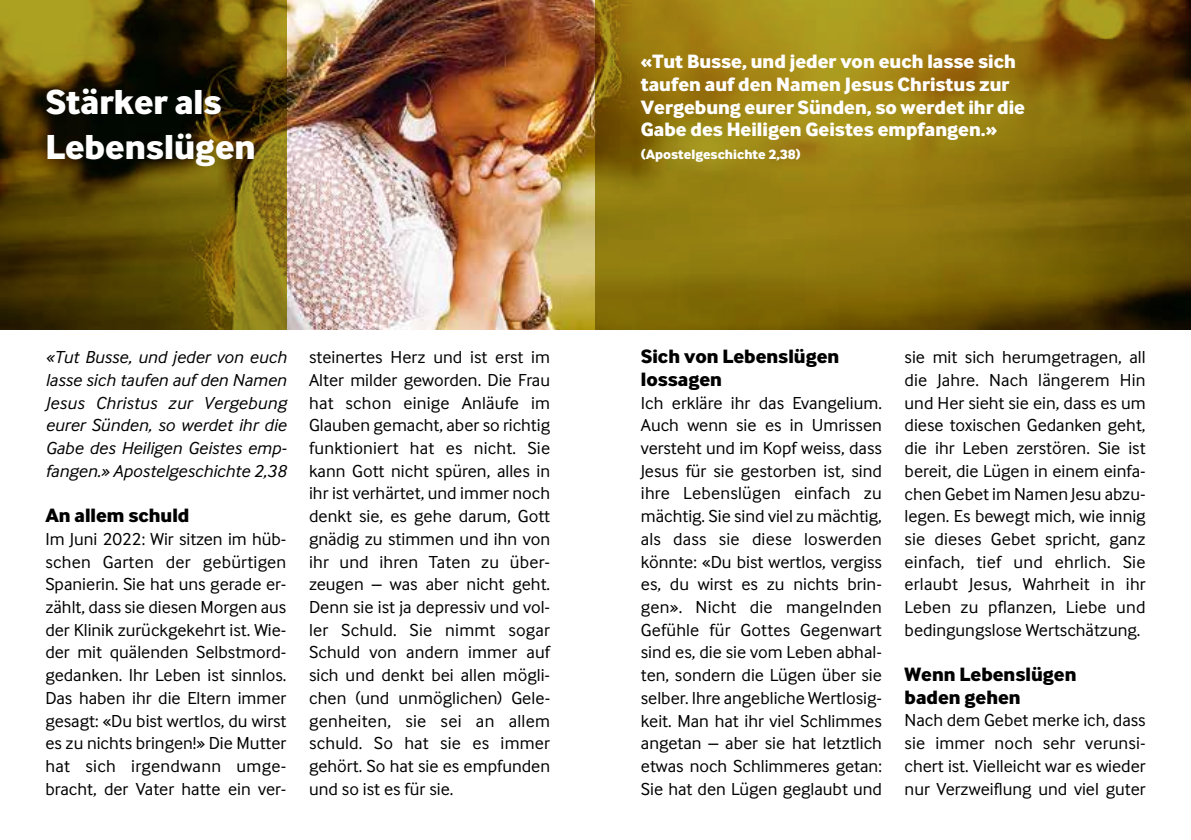
<style>
.page{position:relative;width:1191px;height:840px;background:#fff}
.page>*{position:absolute;margin:0;border:0;box-sizing:border-box;transform-origin:0 0}
.t1{font:36px/45.4px "Inter Face Corp X Bold";color:#fff}
.t2{font:20px/22.6px "Inter Face Corp X Bold";color:#fff}
.t3{font:20px/22.6px "Inter Face Corp X Bold";color:#000}
.t4{font:18px/22.6px "Inter Face Corp";color:#000;text-align:justify}
.t5{font:italic 18px/22.6px "Inter Face Corp";color:#000;text-align:justify}
.t6{font:14px "Inter Face Corp X Bold";color:#fff}
</style>
<div class="page">
<img style="left:286px;top:0;width:309px;height:329px">
<svg style="left:0;top:0;width:286px;height:329px;background:#554608"></svg>
<svg style="left:595px;top:0;width:596px;height:329px;background:#886e0c"></svg>
<h1 class="t1" style="left:45px;top:78px;width:212px">Stärker als<br>Lebenslügen</h1>
<p class="t2" style="left:641px;top:50px;width:386px">«Tut Busse, und jeder von euch lasse sich taufen auf den Namen Jesus Christus zur Vergebung eurer Sünden, so werdet ihr die Gabe des Heiligen Geistes empfangen.»</p>
<p class="t6" style="left:641px;top:146px;width:161px">(Apostelgeschichte 2,38)</p>
<p class="t5" style="left:45px;top:345px;width:243px">«Tut Busse, und jeder von euch lasse sich taufen auf den Namen Jesus Christus zur Vergebung eurer Sünden, so werdet ihr die Gabe des Heiligen Geistes emp&shy;fangen.» Apostelgeschichte 2,38</p>
<p class="t3" style="left:45px;top:503px;width:146px">An allem schuld</p>
<p class="t4" style="left:45px;top:527px;width:242px">Im Juni 2022: Wir sitzen im hüb&shy;schen Garten der gebürtigen Spanierin. Sie hat uns gerade er&shy;zählt, dass sie diesen Morgen aus der Klinik zurückgekehrt ist. Wie&shy;der mit quälenden Selbstmord&shy;gedanken. Ihr Leben ist sinnlos.<br>Das haben ihr die Eltern immer gesagt: «Du bist wertlos, du wirst es zu nichts bringen!» Die Mutter hat sich irgendwann umge&shy;bracht, der Vater hatte ein ver-</p>
<p class="t4" style="left:309px;top:345px;width:243px">steinertes Herz und ist erst im Alter milder geworden. Die Frau hat schon einige Anläufe im Glauben gemacht, aber so richtig funktioniert hat es nicht. Sie kann Gott nicht spüren, alles in ihr ist verhärtet, und immer noch denkt sie, es gehe darum, Gott gnädig zu stimmen und ihn von ihr und ihren Taten zu über&shy;zeugen – was aber nicht geht.<br>Denn sie ist ja depressiv und vol&shy;ler Schuld. Sie nimmt sogar Schuld von andern immer auf sich und denkt bei allen mögli&shy;chen (und unmöglichen) Gele&shy;genheiten, sie sei an allem schuld. So hat sie es immer gehört. So hat sie es empfunden und so ist es für sie.</p>
<p class="t3" style="left:641px;top:344px;width:200px">Sich von Lebenslügen lossagen</p>
<p class="t4" style="left:641px;top:391px;width:242px">Ich erkläre ihr das Evangelium.<br>Auch wenn sie es in Umrissen versteht und im Kopf weiss, dass Jesus für sie gestorben ist, sind ihre Lebenslügen einfach zu mächtig. Sie sind viel zu mächtig, als dass sie diese loswerden könnte: «Du bist wertlos, vergiss es, du wirst es zu nichts brin&shy;gen». Nicht die mangelnden Gefühle für Gottes Gegenwart sind es, die sie vom Leben abhal&shy;ten, sondern die Lügen über sie selber. Ihre angebliche Wertlosig&shy;keit. Man hat ihr viel Schlimmes angetan – aber sie hat letztlich etwas noch Schlimmeres getan:<br>Sie hat den Lügen geglaubt und</p>
<p class="t4" style="left:904px;top:346px;width:243px">sie mit sich herumgetragen, all die Jahre. Nach längerem Hin und Her sieht sie ein, dass es um diese toxischen Gedanken geht, die ihr Leben zerstören. Sie ist bereit, die Lügen in einem einfa&shy;chen Gebet im Namen Jesu abzu&shy;legen. Es bewegt mich, wie innig sie dieses Gebet spricht, ganz einfach, tief und ehrlich. Sie erlaubt Jesus, Wahrheit in ihr Leben zu pflanzen, Liebe und bedingungslose Wertschätzung.</p>
<p class="t3" style="left:904px;top:662px;width:173px">Wenn Lebenslügen baden gehen</p>
<p class="t4" style="left:904px;top:708px;width:242px">Nach dem Gebet merke ich, dass sie immer noch sehr verunsi&shy;chert ist. Vielleicht war es wieder nur Verzweiflung und viel guter</p>
</div>
